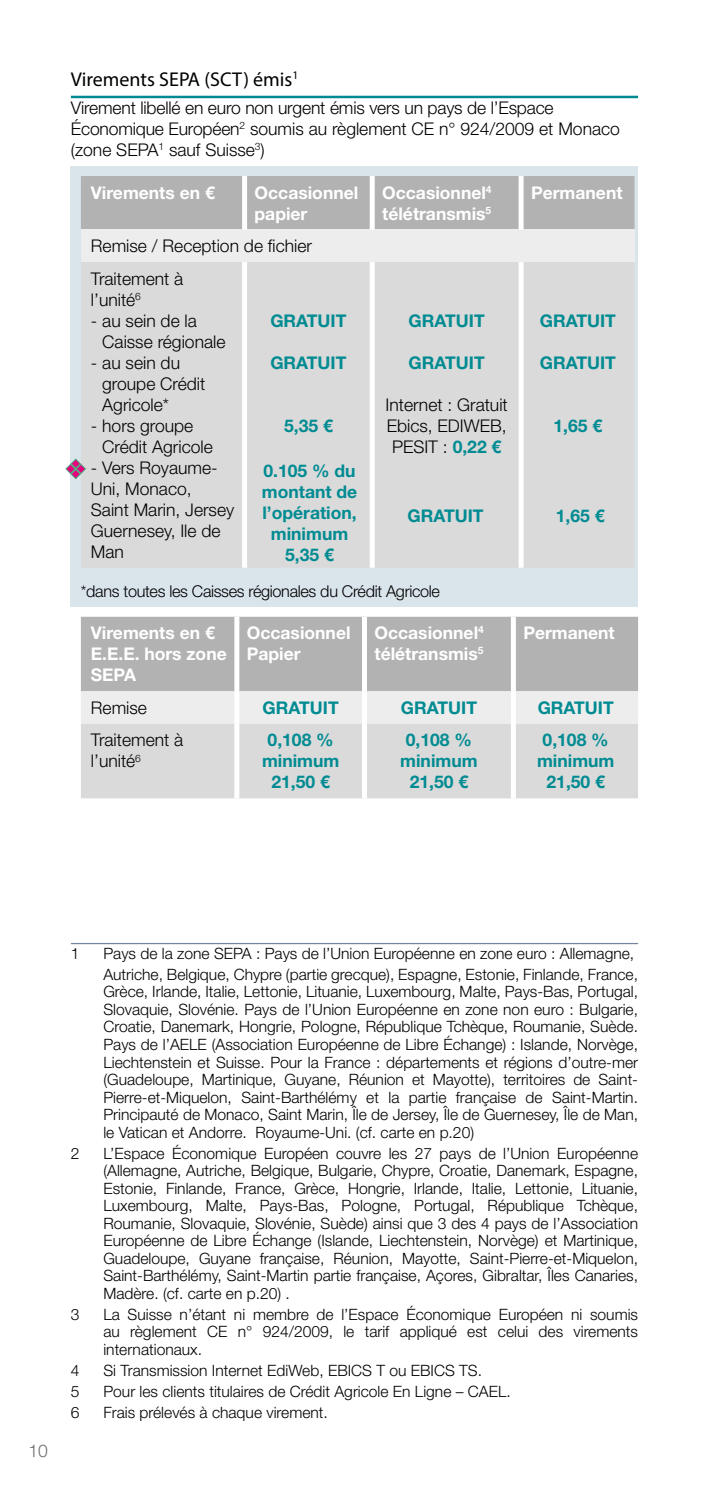
<style>
.page{position:relative;width:709px;height:1489px;background:#fff}
.page>*{position:absolute;margin:0;border:0;box-sizing:border-box;transform-origin:0 0}
.t1{font:20px "Myriad Pro";color:#000}
.t2{font:300 17.5px/21px "Helvetica Neue LT Std";color:#000}
.t3{font:700 17.5px/21px "Helvetica Neue LT Std";color:#008b92;text-align:center}
.t4{font:700 17.5px/21px "Helvetica Neue LT Std";color:#fff}
.t5{font:300 17.5px "Helvetica Neue LT Std";color:#706f6f}
.t6{font:300 16.25px "Helvetica Neue LT Std";letter-spacing:-.02em;color:#000}
.t7{font:300 15.5px/17.5px "Helvetica Neue LT Std";color:#000;text-align:justify}
.s1{font-weight:700;color:#008b92}
</style>
<div class="page">
<hr style="left:71px;top:942px;width:567px;height:2px;background:#74869f">
<div style="left:71px;top:166px;width:567px;height:440px;background:#d9e4eb"></div>
<div style="left:81px;top:176px;width:553px;height:53px;background:#b3b2b2"></div>
<div style="left:81px;top:229px;width:553px;height:33px;background:#ededed"></div>
<div style="left:81px;top:262px;width:553px;height:305px;background:#dadada"></div>
<div style="left:242px;top:176px;width:5px;height:53px;background:#fff"></div>
<div style="left:370px;top:176px;width:5px;height:53px;background:#fff"></div>
<div style="left:518px;top:176px;width:5px;height:53px;background:#fff"></div>
<div style="left:242px;top:262px;width:5px;height:305px;background:#fff"></div>
<div style="left:370px;top:262px;width:5px;height:305px;background:#fff"></div>
<div style="left:518px;top:262px;width:5px;height:305px;background:#fff"></div>
<svg style="left:81px;top:616px;width:557px;height:182px;background:#cdcdcd"></svg>
<div style="left:234px;top:616px;width:5px;height:75px;background:#fff"></div>
<div style="left:362px;top:616px;width:5px;height:75px;background:#fff"></div>
<div style="left:511px;top:616px;width:5px;height:75px;background:#fff"></div>
<div style="left:234px;top:691px;width:5px;height:32px;background:#fff"></div>
<div style="left:362px;top:691px;width:5px;height:32px;background:#fff"></div>
<div style="left:511px;top:691px;width:5px;height:32px;background:#fff"></div>
<div style="left:234px;top:723px;width:5px;height:75px;background:#fff"></div>
<div style="left:362px;top:723px;width:5px;height:75px;background:#fff"></div>
<div style="left:511px;top:723px;width:5px;height:75px;background:#fff"></div>
<hr style="left:71px;top:96px;width:567px;height:2px;background:#008b92">
<svg style="left:65px;top:458px;width:21px;height:22px"></svg>
<p class="t1" style="left:71px;top:67px;width:229px">Virements SEPA (SCT) émis<sup>1</sup></p>
<p class="t2" style="left:71px;top:97px;width:550px">Virement libellé en euro non urgent émis vers un pays de l’Espace<br>Économique Européen<sup>2</sup> soumis au règlement CE n° 924/2009 et Monaco (zone SEPA<sup>1</sup> sauf Suisse<sup>3</sup>)</p>
<p class="t4" style="left:91px;top:181px;width:125px">Virements en €</p>
<p class="t4" style="left:254px;top:181px;width:105px">Occasionnel papier</p>
<p class="t4" style="left:382px;top:181px;width:111px">Occasionnel<sup>4 </sup>télétransmis<sup>5</sup></p>
<p class="t4" style="left:531px;top:181px;width:93px">Permanent</p>
<p class="t2" style="left:91px;top:229px;width:223px;line-height:32.5px">Remise / Reception de fichier<br>Traitement à</p>
<p class="t2" style="left:91px;top:288px;width:52px">l’unité<sup>6</sup></p>
<p class="t2" style="left:102px;top:309px;width:125px;text-indent:-11px">- au sein de la<br>Caisse régionale</p>
<p class="t2" style="left:102px;top:351px;width:105px;text-indent:-11px">- au sein du groupe Crédit<br>Agricole*</p>
<p class="t2" style="left:102px;top:414px;width:112px;text-indent:-11px">- hors groupe<br>Crédit Agricole</p>
<p class="t2" style="left:91px;top:456px;width:145px">- Vers Royaume-<br>Uni, Monaco,<br>Saint Marin, Jersey<br>Guernesey, Ile de<br>Man</p>
<p class="t3" style="left:270px;top:309px;width:78px">GRATUIT</p>
<p class="t3" style="left:270px;top:351px;width:78px">GRATUIT</p>
<p class="t3" style="left:408px;top:309px;width:78px">GRATUIT</p>
<p class="t3" style="left:408px;top:351px;width:78px">GRATUIT</p>
<p class="t2" style="left:385px;top:393px;width:124px;text-align:center">Internet : Gratuit<br>Ebics, EDIWEB,<br>PESIT : <span class="s1">0,22 €</span></p>
<p class="t3" style="left:539px;top:309px;width:78px">GRATUIT</p>
<p class="t3" style="left:539px;top:351px;width:78px">GRATUIT</p>
<p class="t3" style="left:284px;top:414px;width:50px">5,35 €</p>
<p class="t3" style="left:553px;top:414px;width:50px">1,65 €</p>
<p class="t3" style="left:262px;top:459px;width:97px">0.105 % du montant de l’opération, minimum<br>5,35 €</p>
<p class="t3" style="left:407px;top:504px;width:78px">GRATUIT</p>
<p class="t3" style="left:556px;top:504px;width:50px">1,65 €</p>
<p class="t6" style="left:81px;top:581px;width:361px">*dans toutes les Caisses régionales du Crédit Agricole</p>
<p class="t4" style="left:91px;top:622px;width:137px">Virements en €<br>E.E.E. hors zone<br>SEPA</p>
<p class="t4" style="left:247px;top:622px;width:105px">Occasionnel<br>Papier</p>
<p class="t4" style="left:374px;top:622px;width:111px">Occasionnel<sup>4 </sup>télétransmis<sup>5</sup></p>
<p class="t4" style="left:523px;top:622px;width:93px">Permanent</p>
<p class="t2" style="left:91px;top:696px;width:58px">Remise</p>
<p class="t3" style="left:262px;top:696px;width:78px">GRATUIT</p>
<p class="t3" style="left:401px;top:696px;width:78px">GRATUIT</p>
<p class="t3" style="left:537px;top:696px;width:78px">GRATUIT</p>
<p class="t2" style="left:91px;top:729px;width:94px">Traitement à l’unité<sup>6</sup></p>
<p class="t3" style="left:262px;top:729px;width:79px">0,108 % minimum<br>21,50 €</p>
<p class="t3" style="left:400px;top:729px;width:79px">0,108 % minimum<br>21,50 €</p>
<p class="t3" style="left:537px;top:729px;width:79px">0,108 % minimum<br>21,50 €</p>
<p class="t5" style="left:28px;top:1439px;width:21px">10</p>
<p class="t7" style="left:71px;top:944px;width:10px">1</p>
<p class="t7" style="left:103px;top:942px;width:536px;line-height:21px">Pays de la zone SEPA : Pays de l’Union Européenne en zone euro : Allemagne,<br>Autriche, Belgique, Chypre (partie grecque), Espagne, Estonie, Finlande, France,</p>
<p class="t7" style="left:103px;top:982px;width:536px">Grèce, Irlande, Italie, Lettonie, Lituanie, Luxembourg, Malte, Pays-Bas, Portugal, Slovaquie, Slovénie. Pays de l’Union Européenne en zone non euro : Bulgarie, Croatie, Danemark, Hongrie, Pologne, République Tchèque, Roumanie, Suède.<br>Pays de l’AELE (Association Européenne de Libre Échange) : Islande, Norvège, Liechtenstein et Suisse. Pour la France : départements et régions d’outre-mer (Guadeloupe, Martinique, Guyane, Réunion et Mayotte), territoires de Saint-Pierre-et-Miquelon, Saint-Barthélémy et la partie française de Saint-Martin.<br>Principauté de Monaco, Saint Marin, Île de Jersey, Île de Guernesey, Île de Man, le Vatican et Andorre. Royaume-Uni. (cf. carte en p.20)</p>
<p class="t7" style="left:71px;top:1143px;width:10px">2</p>
<p class="t7" style="left:103px;top:1143px;width:536px">L’Espace Économique Européen couvre les 27 pays de l’Union Européenne (Allemagne, Autriche, Belgique, Bulgarie, Chypre, Croatie, Danemark, Espagne, Estonie, Finlande, France, Grèce, Hongrie, Irlande, Italie, Lettonie, Lituanie, Luxembourg, Malte, Pays-Bas, Pologne, Portugal, République Tchèque, Roumanie, Slovaquie, Slovénie, Suède) ainsi que 3 des 4 pays de l’Association Européenne de Libre Échange (Islande, Liechtenstein, Norvège) et Martinique, Guadeloupe, Guyane française, Réunion, Mayotte, Saint-Pierre-et-Miquelon, Saint-Barthélémy, Saint-Martin partie française, Açores, Gibraltar, Îles Canaries, Madère. (cf. carte en p.20) .</p>
<p class="t7" style="left:71px;top:1304px;width:10px">3</p>
<p class="t7" style="left:103px;top:1304px;width:536px">La Suisse n’étant ni membre de l’Espace Économique Européen ni soumis au règlement CE n° 924/2009, le tarif appliqué est celui des virements internationaux.</p>
<p class="t7" style="left:71px;top:1360px;width:10px">4</p>
<p class="t7" style="left:103px;top:1360px;width:380px">Si Transmission Internet EdiWeb, EBICS T ou EBICS TS.</p>
<p class="t7" style="left:71px;top:1382px;width:10px">5</p>
<p class="t7" style="left:103px;top:1382px;width:409px">Pour les clients titulaires de Crédit Agricole En Ligne – CAEL.</p>
<p class="t7" style="left:71px;top:1403px;width:10px">6</p>
<p class="t7" style="left:103px;top:1403px;width:226px">Frais prélevés à chaque virement.</p>
</div>
